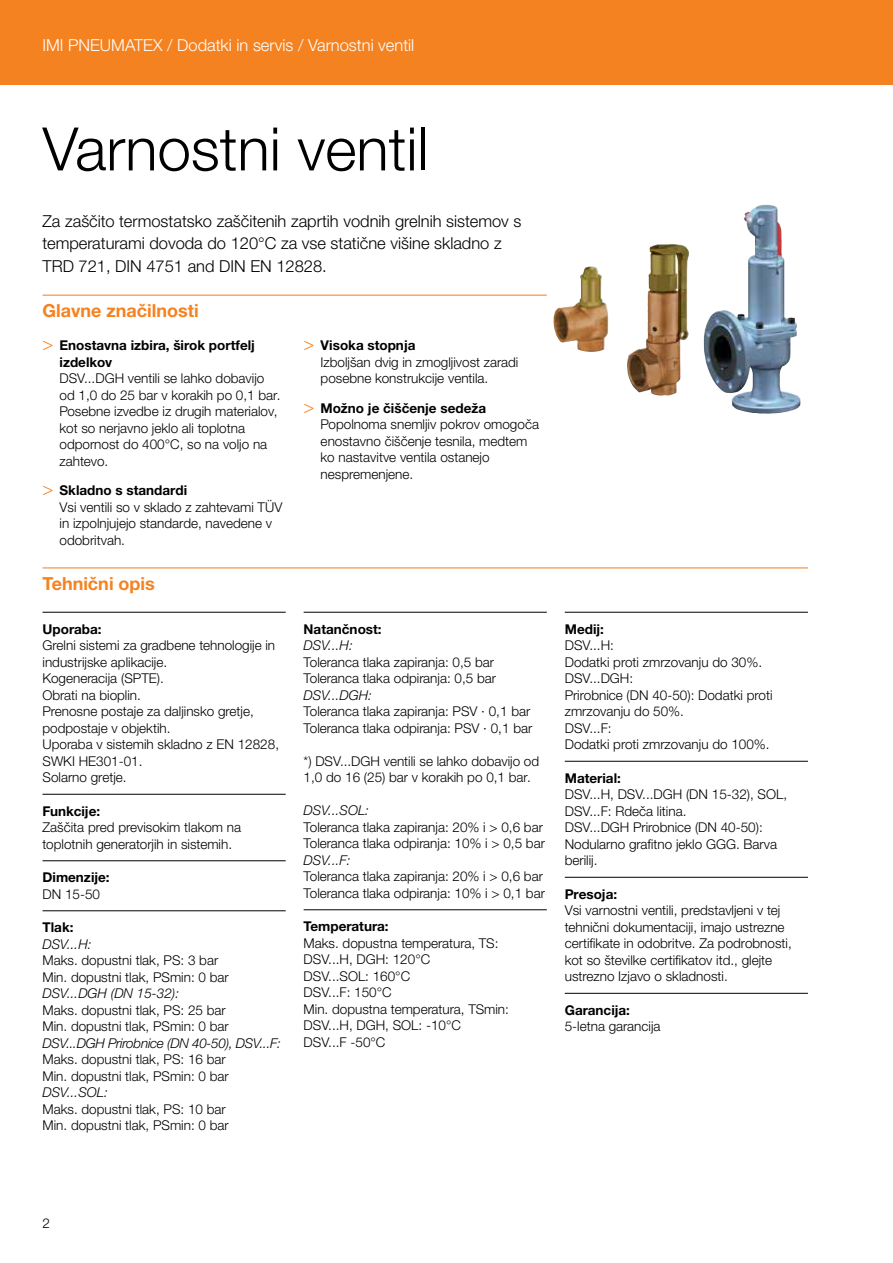
<style>
.page{position:relative;width:893px;height:1263px;background:#fff}
.page>*{position:absolute;margin:0;border:0;box-sizing:border-box;transform-origin:0 0}
.t1{font:300 60px "Helvetica Neue LTW1 G";color:#000}
.t2{font:700 18px "Helvetica Neue LTW1 G";color:#f58220}
.t3{font:300 16.5px/22.5px "Helvetica Neue LTW1 G";color:#000}
.t4{font:300 16.5px "Helvetica Neue LTW1 G";color:#fff}
.t5{font:300 13.5px/16.5px "Helvetica Neue LTW1 G";color:#000}
.t6{font:700 13.5px/16.5px "Helvetica Neue LTW1 G";color:#000}
.t7{font:italic 300 13.5px "Helvetica Neue LTW1 G";color:#000}
.t8{font:italic 300 13.5px "Helvetica Neue LTW1 G";letter-spacing:-.02em;color:#000}
.s1{font-family:"Helvetica Neue LT Std";font-weight:300;font-size:18px;color:#f58220}
.s2{font-family:"Helvetica Neue LT Std";font-size:18px;color:#f58220}
.s3{font-weight:700}
</style>
<div class="page">
<div style="left:0;top:0;width:893px;height:85px;background:#f58220"></div>
<hr style="left:43px;top:295px;width:504px;height:1px;background:#f58220">
<hr style="left:43px;top:567px;width:765px;height:1px;background:#f58220">
<hr style="left:43px;top:612px;width:243px;height:1px;background:#000">
<hr style="left:43px;top:794px;width:243px;height:1px;background:#000">
<hr style="left:43px;top:860px;width:243px;height:1px;background:#000">
<hr style="left:43px;top:910px;width:243px;height:1px;background:#000">
<hr style="left:304px;top:612px;width:243px;height:1px;background:#000">
<hr style="left:304px;top:909px;width:243px;height:1px;background:#000">
<hr style="left:565px;top:612px;width:243px;height:1px;background:#000">
<hr style="left:565px;top:761px;width:243px;height:1px;background:#000">
<hr style="left:565px;top:877px;width:243px;height:1px;background:#000">
<hr style="left:565px;top:993px;width:243px;height:1px;background:#000">
<img style="left:647px;top:205px;width:154px;height:209px">
<p class="t4" style="left:43px;top:35px;width:373px">IMI PNEUMATEX / Dodatki in servis / Varnostni ventil</p>
<h1 class="t1" style="left:43px;top:112px;width:388px">Varnostni ventil</h1>
<p class="t3" style="left:43px;top:210px;width:480px">Za zaščito termostatsko zaščitenih zaprtih vodnih grelnih sistemov s temperaturami dovoda do 120°C za vse statične višine skladno z<br>TRD 721, DIN 4751 and DIN EN 12828.</p>
<h2 class="t2" style="left:43px;top:299px;width:158px">Glavne značilnosti</h2>
<p class="t6" style="left:60px;top:337px;width:197px;text-indent:-17px"><span class="s1">&gt;</span> Enostavna izbira, širok portfelj izdelkov</p>
<p class="t5" style="left:60px;top:370px;width:223px">DSV...DGH ventili se lahko dobavijo od 1,0 do 25 bar v korakih po 0,1 bar.<br>Posebne izvedbe iz drugih materialov, kot so nerjavno jeklo ali toplotna odpornost do 400°C, so na voljo na zahtevo.</p>
<p class="t5" style="left:60px;top:482px;width:224px;text-indent:-17px"><span class="s2">&gt;</span> <span class="s3">Skladno s standardi<br></span>Vsi ventili so v sklado z zahtevami TÜV in izpolnjujejo standarde, navedene v odobritvah.</p>
<p class="t5" style="left:321px;top:337px;width:199px;text-indent:-17px"><span class="s2">&gt;</span> <span class="s3">Visoka stopnja<br></span>Izboljšan dvig in zmogljivost zaradi posebne konstrukcije ventila.</p>
<p class="t5" style="left:321px;top:400px;width:220px;text-indent:-17px"><span class="s2">&gt;</span> <span class="s3">Možno je čiščenje sedeža<br></span>Popolnoma snemljiv pokrov omogoča enostavno čiščenje tesnila, medtem ko nastavitve ventila ostanejo nespremenjene.</p>
<h2 class="t2" style="left:43px;top:572px;width:114px">Tehnični opis</h2>
<p class="t6" style="left:43px;top:621px;width:61px">Uporaba:</p>
<p class="t5" style="left:43px;top:637px;width:238px">Grelni sistemi za gradbene tehnologije in industrijske aplikacije.<br>Kogeneracija (SPTE).<br>Obrati na bioplin.<br>Prenosne postaje za daljinsko gretje, podpostaje v objektih.<br>Uporaba v sistemih skladno z EN 12828,<br>SWKI HE301-01.<br>Solarno gretje.</p>
<p class="t6" style="left:43px;top:803px;width:59px">Funkcije:</p>
<p class="t5" style="left:43px;top:819px;width:200px">Zaščita pred previsokim tlakom na toplotnih generatorjih in sistemih.</p>
<p class="t6" style="left:43px;top:869px;width:69px">Dimenzije:</p>
<p class="t5" style="left:43px;top:886px;width:59px">DN 15-50</p>
<p class="t6" style="left:43px;top:919px;width:32px">Tlak:</p>
<p class="t7" style="left:43px;top:936px;width:51px">DSV...H:</p>
<p class="t5" style="left:43px;top:952px;width:188px">Maks. dopustni tlak, PS: 3 bar<br>Min. dopustni tlak, PSmin: 0 bar</p>
<p class="t7" style="left:43px;top:985px;width:138px">DSV...DGH (DN 15-32):</p>
<p class="t5" style="left:43px;top:1002px;width:188px">Maks. dopustni tlak, PS: 25 bar<br>Min. dopustni tlak, PSmin: 0 bar</p>
<p class="t8" style="left:43px;top:1035px;width:240px">DSV...DGH Prirobnice (DN 40-50), DSV...F:</p>
<p class="t5" style="left:43px;top:1051px;width:188px">Maks. dopustni tlak, PS: 16 bar<br>Min. dopustni tlak, PSmin: 0 bar</p>
<p class="t7" style="left:43px;top:1084px;width:67px">DSV...SOL:</p>
<p class="t5" style="left:43px;top:1101px;width:188px">Maks. dopustni tlak, PS: 10 bar<br>Min. dopustni tlak, PSmin: 0 bar</p>
<p class="t6" style="left:304px;top:621px;width:80px">Natančnost:</p>
<p class="t7" style="left:304px;top:637px;width:51px">DSV...H:</p>
<p class="t5" style="left:304px;top:654px;width:194px">Toleranca tlaka zapiranja: 0,5 bar<br>Toleranca tlaka odpiranja: 0,5 bar</p>
<p class="t7" style="left:304px;top:687px;width:70px">DSV...DGH:</p>
<p class="t5" style="left:304px;top:703px;width:230px">Toleranca tlaka zapiranja: PSV · 0,1 bar<br>Toleranca tlaka odpiranja: PSV · 0,1 bar</p>
<p class="t5" style="left:304px;top:753px;width:237px">*) DSV...DGH ventili se lahko dobavijo od<br>1,0 do 16 (25) bar v korakih po 0,1 bar.</p>
<p class="t7" style="left:304px;top:802px;width:67px">DSV...SOL:</p>
<p class="t5" style="left:304px;top:819px;width:243px">Toleranca tlaka zapiranja: 20% i &gt; 0,6 bar<br>Toleranca tlaka odpiranja: 10% i &gt; 0,5 bar</p>
<p class="t7" style="left:304px;top:852px;width:48px">DSV...F:</p>
<p class="t5" style="left:304px;top:868px;width:243px">Toleranca tlaka zapiranja: 20% i &gt; 0,6 bar<br>Toleranca tlaka odpiranja: 10% i &gt; 0,1 bar</p>
<p class="t6" style="left:304px;top:918px;width:86px">Temperatura:</p>
<p class="t5" style="left:304px;top:935px;width:207px">Maks. dopustna temperatura, TS:<br>DSV...H, DGH: 120°C<br>DSV...SOL: 160°C<br>DSV...F: 150°C<br>Min. dopustna temperatura, TSmin:<br>DSV...H, DGH, SOL: -10°C<br>DSV...F -50°C</p>
<p class="t6" style="left:565px;top:621px;width:41px">Medij:</p>
<p class="t5" style="left:565px;top:637px;width:209px">DSV...H:<br>Dodatki proti zmrzovanju do 30%.<br>DSV...DGH:<br>Prirobnice (DN 40-50): Dodatki proti zmrzovanju do 50%.<br>DSV...F:<br>Dodatki proti zmrzovanju do 100%.</p>
<p class="t6" style="left:565px;top:770px;width:58px">Material:</p>
<p class="t5" style="left:565px;top:786px;width:224px">DSV...H, DSV...DGH (DN 15-32), SOL,<br>DSV...F: Rdeča litina.<br>DSV...DGH Prirobnice (DN 40-50):<br>Nodularno grafitno jeklo GGG. Barva berilij.</p>
<p class="t6" style="left:565px;top:886px;width:54px">Presoja:</p>
<p class="t5" style="left:565px;top:902px;width:228px">Vsi varnostni ventili, predstavljeni v tej tehnični dokumentaciji, imajo ustrezne certifikate in odobritve. Za podrobnosti, kot so številke certifikatov itd., glejte ustrezno Izjavo o skladnosti.</p>
<p class="t6" style="left:565px;top:1002px;width:67px">Garancija:</p>
<p class="t5" style="left:565px;top:1018px;width:97px">5-letna garancija</p>
<p class="t5" style="left:43px;top:1215px;width:9px">2</p>
</div>
